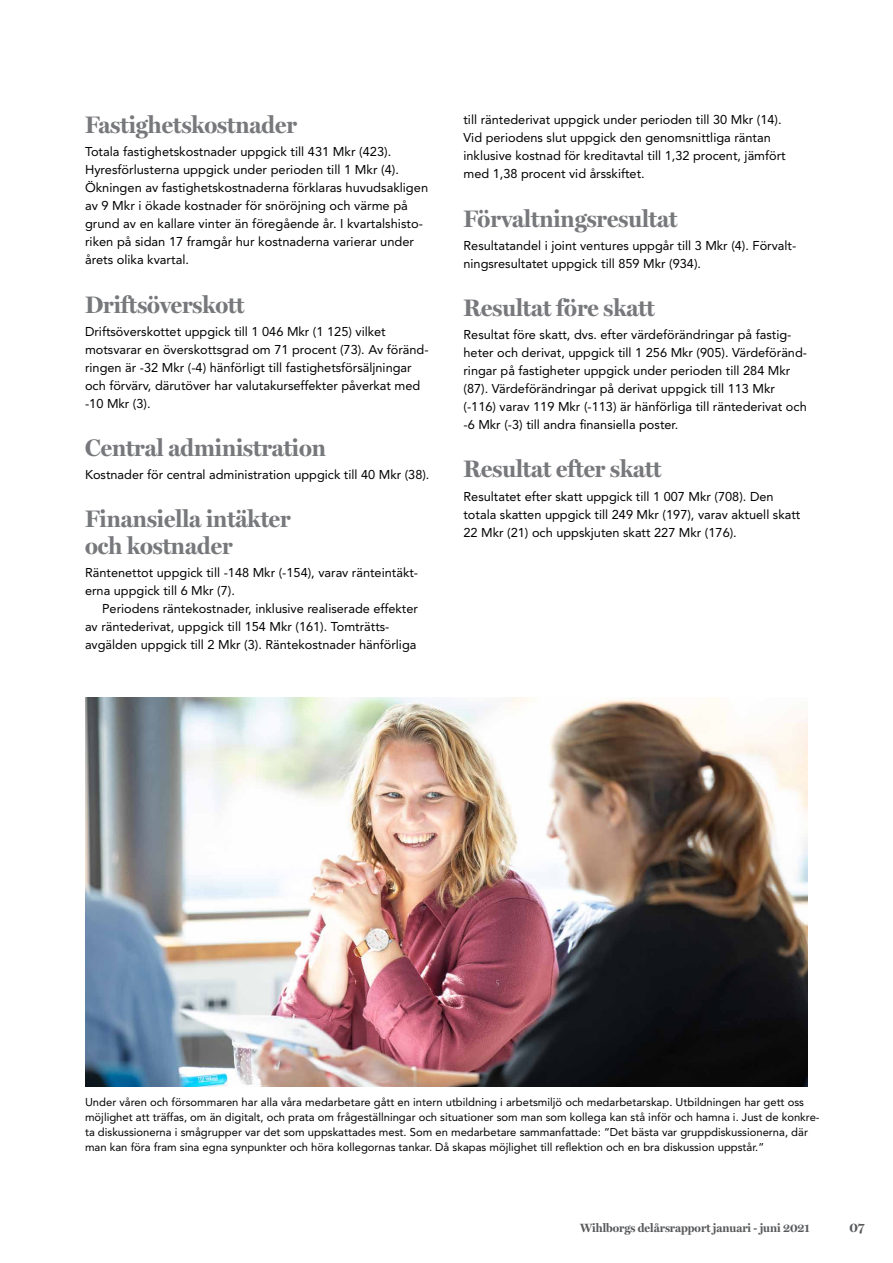
<style>
.page{position:relative;width:893px;height:1263px;background:#fff}
.page>*{position:absolute;margin:0;border:0;box-sizing:border-box;transform-origin:0 0}
.t1{font:700 24px/27px "Miller Display";color:#77787b}
.t2{font:700 13.5px "Miller Display";color:#58595b}
.t3{font:12.75px/18px "Avenir LT Std";color:#000}
.t4{font:700 12px "Miller Display";color:#58595b}
.t5{font:11.25px/15px "Avenir LT Std";color:#000}
</style>
<div class="page">
<img style="left:85px;top:697px;width:723px;height:390px">
<h1 class="t1" style="left:85px;top:112px;width:213px">Fastighetskostnader</h1>
<p class="t3" style="left:85px;top:143px;width:345px">Totala fastighetskostnader uppgick till 431 Mkr (423).<br>Hyresförlusterna uppgick under perioden till 1 Mkr (4).<br>Ökningen av fastighetskostnaderna förklaras huvudsakligen av 9 Mkr i ökade kostnader för snöröjning och värme på grund av en kallare vinter än föregående år. I kvartalshisto&shy;riken på sidan 17 framgår hur kostnaderna varierar under årets olika kvartal.</p>
<h1 class="t1" style="left:85px;top:291px;width:161px">Driftsöverskott</h1>
<p class="t3" style="left:85px;top:322px;width:345px">Driftsöverskottet uppgick till 1 046 Mkr (1 125) vilket motsvarar en överskottsgrad om 71 procent (73). Av föränd&shy;ringen är -32 Mkr (-4) hänförligt till fastighetsförsäljningar och förvärv, därutöver har valutakurseffekter påverkat med -10 Mkr (3).</p>
<h1 class="t1" style="left:85px;top:435px;width:242px">Central administration</h1>
<p class="t3" style="left:85px;top:466px;width:346px">Kostnader för central administration uppgick till 40 Mkr (38).</p>
<h1 class="t1" style="left:85px;top:506px;width:207px">Finansiella intäkter och kostnader</h1>
<p class="t3" style="left:85px;top:564px;width:333px">Räntenettot uppgick till -148 Mkr (-154), varav ränteintäkt&shy;erna uppgick till 6 Mkr (7).</p>
<p class="t3" style="left:85px;top:600px;width:334px;text-indent:17px">Periodens räntekostnader, inklusive realiserade effekter av räntederivat, uppgick till 154 Mkr (161). Tomträtts&shy;avgälden uppgick till 2 Mkr (3). Räntekostnader hänförliga</p>
<p class="t3" style="left:463px;top:111px;width:324px">till räntederivat uppgick under perioden till 30 Mkr (14).<br>Vid periodens slut uppgick den genomsnittliga räntan inklusive kostnad för kreditavtal till 1,32 procent, jämfört med 1,38 procent vid årsskiftet.</p>
<h1 class="t1" style="left:463px;top:206px;width:215px">Förvaltningsresultat</h1>
<p class="t3" style="left:463px;top:236px;width:334px">Resultatandel i joint ventures uppgår till 3 Mkr (4). Förvalt&shy;ningsresultatet uppgick till 859 Mkr (934).</p>
<h1 class="t1" style="left:463px;top:295px;width:193px">Resultat före skatt</h1>
<p class="t3" style="left:463px;top:326px;width:345px">Resultat före skatt, dvs. efter värdeförändringar på fastig&shy;heter och derivat, uppgick till 1 256 Mkr (905). Värdeföränd&shy;ringar på fastigheter uppgick under perioden till 284 Mkr (87). Värdeförändringar på derivat uppgick till 113 Mkr (-116) varav 119 Mkr (-113) är hänförliga till räntederivat och -6 Mkr (-3) till andra finansiella poster.</p>
<h1 class="t1" style="left:463px;top:456px;width:199px">Resultat efter skatt</h1>
<p class="t3" style="left:463px;top:487px;width:338px">Resultatet efter skatt uppgick till 1 007 Mkr (708). Den totala skatten uppgick till 249 Mkr (197), varav aktuell skatt<br>22 Mkr (21) och uppskjuten skatt 227 Mkr (176).</p>
<p class="t5" style="left:85px;top:1094px;width:736px">Under våren och försommaren har alla våra medarbetare gått en intern utbildning i arbetsmiljö och medarbetarskap. Utbildningen har gett oss möjlighet att träffas, om än digitalt, och prata om frågeställningar och situationer som man som kollega kan stå inför och hamna i. Just de konkre&shy;ta diskussionerna i smågrupper var det som uppskattades mest. Som en medarbetare sammanfattade: ”Det bästa var gruppdiskussionerna, där man kan föra fram sina egna synpunkter och höra kollegornas tankar. Då skapas möjlighet till reflektion och en bra diskussion uppstår.”</p>
<p class="t4" style="left:580px;top:1221px;width:231px">Wihlborgs delårsrapport januari - juni 2021</p>
<p class="t2" style="left:849px;top:1220px;width:16px">07</p>
</div>
